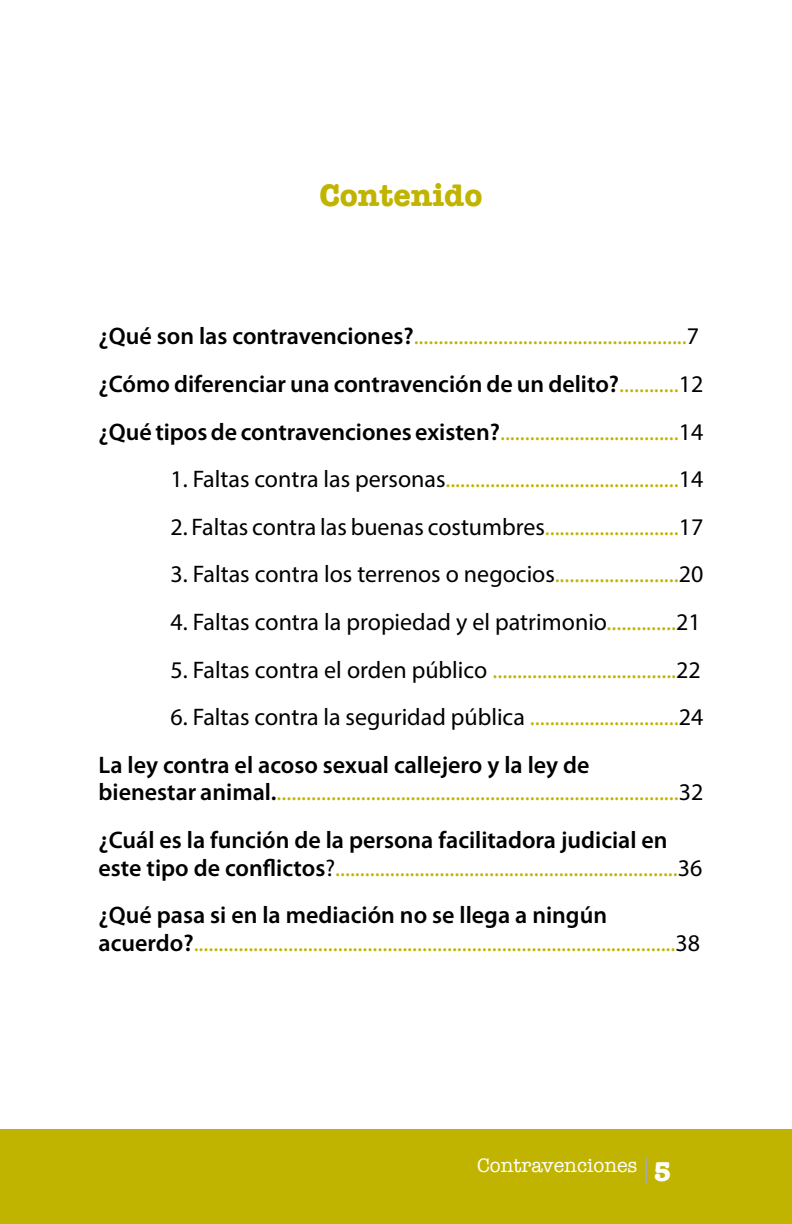
<style>
.page{position:relative;width:792px;height:1224px;background:#fff}
.page>*{position:absolute;margin:0;border:0;box-sizing:border-box;transform-origin:0 0}
.t1{font:700 32px "American Typewriter";color:#c1b400}
.t2{font:24px/47.6px "Myriad Pro";color:#c1b400}
.t3{font:600 24px/47.6px "Myriad Pro";color:#000}
.t4{font:24px "Myriad Pro";color:#000}
.t5{font:20px "American Typewriter";color:#fff}
.s1{font-weight:400;color:#c1b400}
.s2{font-weight:400}
.s3{color:#000}
.s4{color:#c1b400}
.s5{font-weight:600;color:#000}
.s6{font-weight:700;font-size:28px}
</style>
<div class="page">
<div style="left:0;top:1128px;width:792px;height:96px;background:#c1b400"></div>
<hr style="left:645px;top:1158px;width:2px;height:25px;background:#a7a9ac">
<h1 class="t1" style="left:319px;top:168px;width:165px">Contenido</h1>
<p class="t3" style="left:99px;top:312px;width:606px">¿Qué son las contravenciones?<span class="s1">.......................................................</span><span class="s2">7 </span>¿Cómo diferenciar una contravención de un delito?<span class="s1">............</span><span class="s2">12 </span>¿Qué tipos de contravenciones existen?<span class="s1">....................................</span><span class="s2">14</span></p>
<p class="t2" style="left:171px;top:455px;width:534px"><span class="s3">1. Faltas contra las personas</span>...............................................<span class="s3">14</span></p>
<p class="t4" style="left:171px;top:512px;width:534px">2. Faltas contra las buenas costumbres<span class="s4">...........................</span>17</p>
<p class="t4" style="left:171px;top:560px;width:534px">3. Faltas contra los terrenos o negocios<span class="s4">.........................</span>20</p>
<p class="t4" style="left:171px;top:607px;width:532px">4. Faltas contra la propiedad y el patrimonio<span class="s4">..............</span>21</p>
<p class="t2" style="left:171px;top:645px;width:532px"><span class="s3">5. Faltas contra el orden público</span> .....................................<span class="s3">22</span></p>
<p class="t3" style="left:99px;top:693px;width:606px;text-indent:72px"><span class="s2">6. Faltas contra la seguridad pública</span> <span class="s1">..............................</span><span class="s2">24<br></span>La ley contra el acoso sexual callejero y la ley de</p>
<p class="t2" style="left:99px;top:768px;width:606px"><span class="s5">bienestar animal.</span>.................................................................................<span class="s3">32 </span><span class="s5">¿Cuál es la función de la persona facilitadora judicial en</span></p>
<p class="t2" style="left:99px;top:843px;width:605px"><span class="s5">este tipo de conflictos</span><span class="s3">?</span>.....................................................................<span class="s3">36 </span><span class="s5">¿Qué pasa si en la mediación no se llega a ningún</span></p>
<p class="t2" style="left:99px;top:919px;width:603px"><span class="s5">acuerdo?</span>.................................................................................................<span class="s3">38</span></p>
<p class="t5" style="left:477px;top:1150px;width:196px">Contravenciones <span class="s6">5</span></p>
</div>
